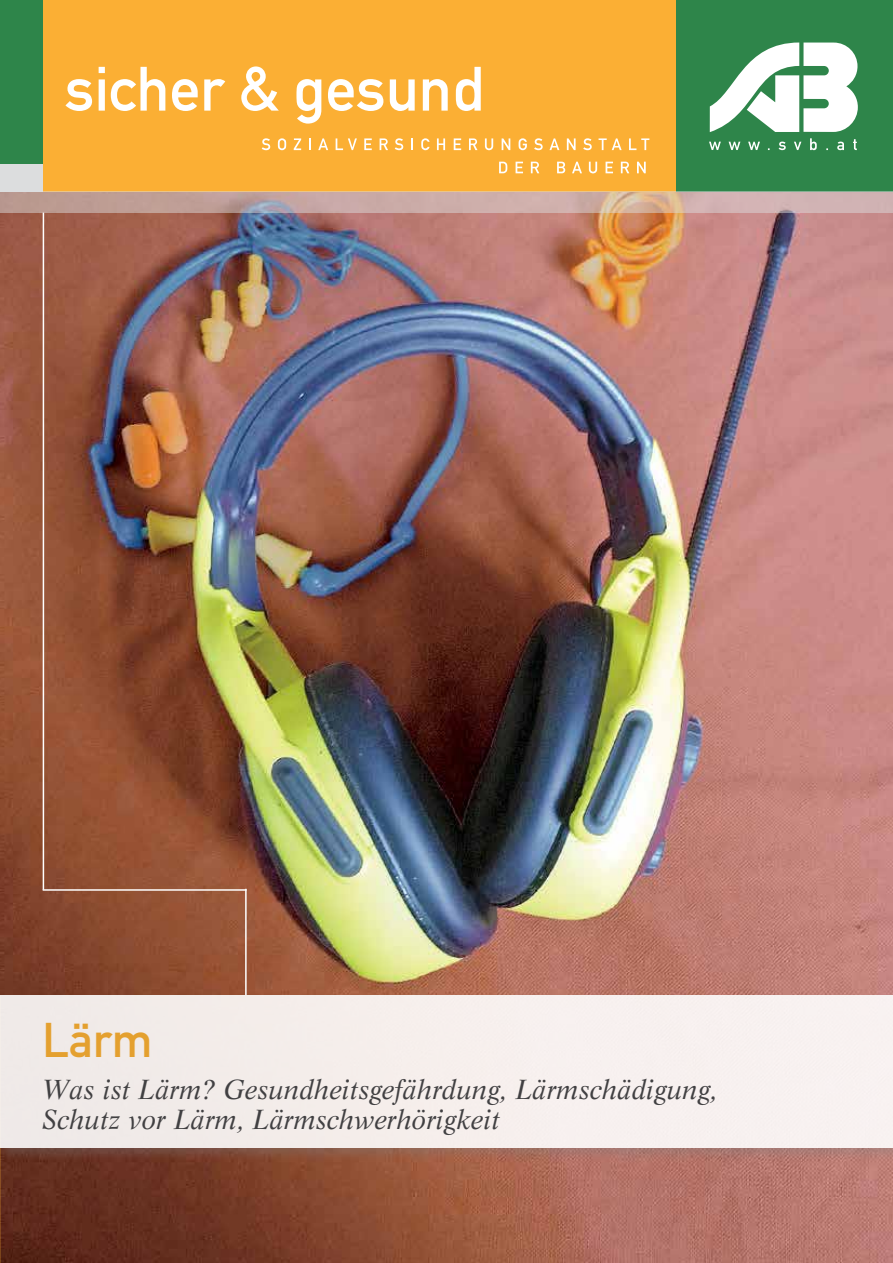
<style>
.page{position:relative;width:893px;height:1263px;background:#fff}
.page>*{position:absolute;margin:0;border:0;box-sizing:border-box;transform-origin:0 0}
.t1{font:61.5px "DIN Mittelschrift";color:#fff}
.t2{font:48px "DIN Mittelschrift";color:#e4a02f}
.t3{font:italic 27px/30px "Life";color:#414042}
</style>
<div class="page">
<img style="left:0;top:213px;width:893px;height:1050px">
<div style="left:43px;top:0;width:633px;height:191px;background:#fbaf34"></div>
<div style="left:0;top:0;width:43px;height:164px;background:#2e854a"></div>
<div style="left:0;top:164px;width:43px;height:27px;background:#dcddde"></div>
<div style="left:676px;top:0;width:217px;height:191px;background:#2e854a"></div>
<svg style="left:710px;top:42px;width:148px;height:90px"></svg>
<svg style="left:709px;top:142px;width:12px;height:8px"></svg>
<svg style="left:729px;top:142px;width:11px;height:8px"></svg>
<svg style="left:748px;top:142px;width:12px;height:8px"></svg>
<svg style="left:779px;top:142px;width:7px;height:8px"></svg>
<svg style="left:794px;top:142px;width:7px;height:8px"></svg>
<svg style="left:810px;top:138px;width:7px;height:12px"></svg>
<svg style="left:837px;top:142px;width:7px;height:8px"></svg>
<svg style="left:853px;top:139px;width:4px;height:11px"></svg>
<svg style="left:262px;top:138px;width:8px;height:12px"></svg>
<svg style="left:278px;top:138px;width:8px;height:12px"></svg>
<svg style="left:294px;top:138px;width:7px;height:12px"></svg>
<svg style="left:309px;top:138px;width:2px;height:12px"></svg>
<svg style="left:318px;top:138px;width:10px;height:12px"></svg>
<svg style="left:336px;top:138px;width:21px;height:12px"></svg>
<svg style="left:364px;top:138px;width:8px;height:12px"></svg>
<svg style="left:380px;top:138px;width:8px;height:12px"></svg>
<svg style="left:395px;top:138px;width:8px;height:12px"></svg>
<svg style="left:411px;top:138px;width:2px;height:12px"></svg>
<svg style="left:421px;top:138px;width:8px;height:12px"></svg>
<svg style="left:437px;top:138px;width:8px;height:12px"></svg>
<svg style="left:454px;top:138px;width:7px;height:12px"></svg>
<svg style="left:469px;top:138px;width:8px;height:12px"></svg>
<svg style="left:485px;top:138px;width:8px;height:12px"></svg>
<svg style="left:502px;top:138px;width:8px;height:12px"></svg>
<svg style="left:519px;top:138px;width:8px;height:12px"></svg>
<svg style="left:534px;top:138px;width:9px;height:12px"></svg>
<svg style="left:549px;top:138px;width:10px;height:12px"></svg>
<svg style="left:567px;top:138px;width:9px;height:12px"></svg>
<svg style="left:583px;top:138px;width:9px;height:12px"></svg>
<svg style="left:599px;top:138px;width:23px;height:12px"></svg>
<svg style="left:629px;top:138px;width:20px;height:12px"></svg>
<svg style="left:499px;top:162px;width:8px;height:11px"></svg>
<svg style="left:516px;top:162px;width:7px;height:11px"></svg>
<svg style="left:531px;top:162px;width:8px;height:11px"></svg>
<svg style="left:557px;top:162px;width:8px;height:11px"></svg>
<svg style="left:572px;top:162px;width:10px;height:11px"></svg>
<svg style="left:589px;top:162px;width:8px;height:11px"></svg>
<svg style="left:606px;top:162px;width:7px;height:11px"></svg>
<svg style="left:621px;top:162px;width:8px;height:11px"></svg>
<svg style="left:637px;top:162px;width:9px;height:11px"></svg>
<svg style="left:0;top:191px;width:893px;height:22px;background:#c9aaa3"></svg>
<div style="left:0;top:993px;width:893px;height:169px;background:#808285;opacity:.35"></div>
<div style="left:0;top:995px;width:893px;height:152px;background:#f6efec"></div>
<hr style="left:43px;top:213px;width:1px;height:677px;background:#fff">
<hr style="left:245px;top:889px;width:2px;height:106px;background:#fff">
<hr style="left:43px;top:889px;width:204px;height:2px;background:#fff">
<h1 class="t1" style="left:65px;top:53px;width:420px">sicher &amp; gesund</h1>
<h2 class="t2" style="left:43px;top:1012px;width:112px">Lärm</h2>
<p class="t3" style="left:43px;top:1074px;width:677px">Was ist Lärm? Gesundheitsgefährdung, Lärmschädigung,<br>Schutz vor Lärm, Lärmschwerhörigkeit</p>
</div>
